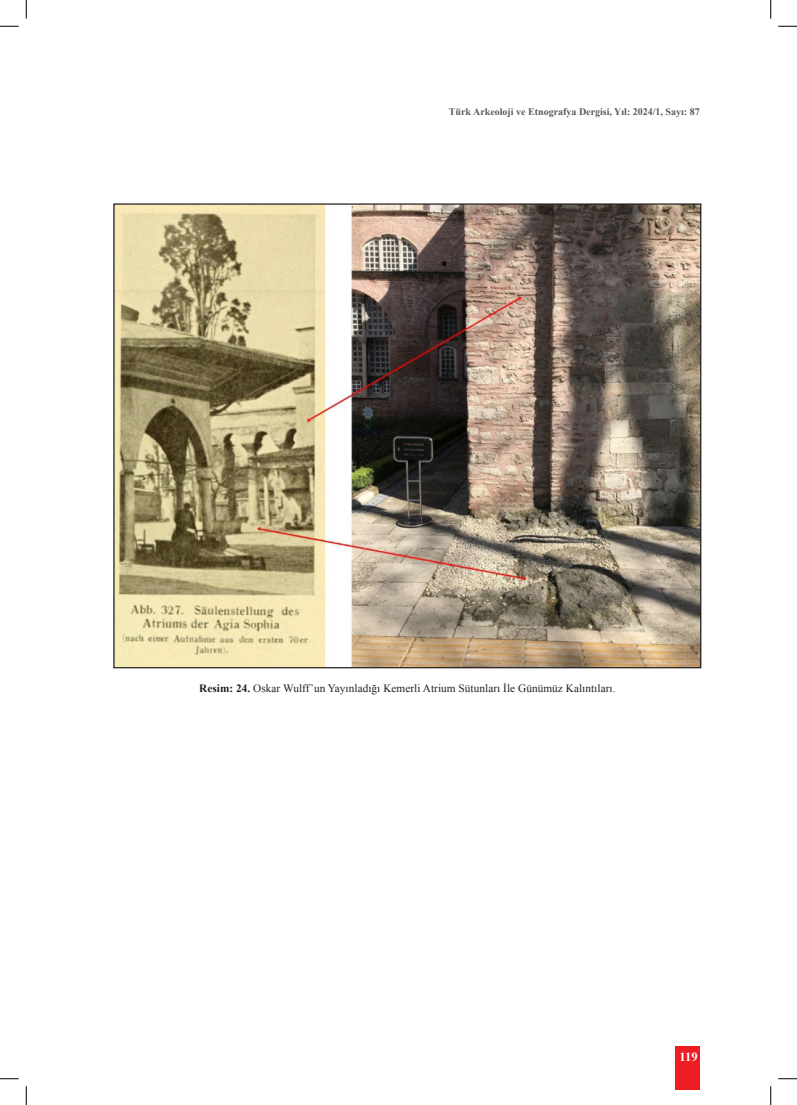
<style>
.page{position:relative;width:797px;height:1105px;background:#fff}
.page>*{position:absolute;margin:0;border:0;box-sizing:border-box;transform-origin:0 0}
.t1{font:700 12.5px "Times New Roman";color:#fff}
.resim_alt_yazısı{font:11.25px "Times New Roman";letter-spacing:.005em;color:#231f20}
.t2{font:700 10px "Times New Roman";color:#57585a}
.s1{font-weight:700}
</style>
<div class="page">
<div style="left:675px;top:1046px;width:24px;height:43px;background:#ee1d23"></div>
<img style="left:115px;top:205px;width:584px;height:461px">
<svg style="left:0;top:25px;width:19px;height:2px"></svg>
<svg style="left:778px;top:25px;width:19px;height:2px"></svg>
<svg style="left:0;top:1078px;width:19px;height:1px"></svg>
<svg style="left:778px;top:1078px;width:19px;height:1px"></svg>
<svg style="left:25px;top:0;width:2px;height:19px"></svg>
<svg style="left:25px;top:1086px;width:2px;height:19px"></svg>
<svg style="left:770px;top:0;width:1px;height:19px"></svg>
<svg style="left:770px;top:1086px;width:1px;height:19px"></svg>
<p class="t2" style="left:449px;top:104px;width:252px">Türk Arkeoloji ve Etnografya Dergisi, Yıl: 2024/1, Sayı: 87</p>
<p class="resim_alt_yazısı" style="left:199px;top:681px;width:418px"><span class="s1">Resim: 24.</span> Oskar Wulff’un Yayınladığı Kemerli Atrium Sütunları İle Günümüz Kalıntıları.</p>
<p class="t1" style="left:679px;top:1048px;width:20px">119</p>
</div>
